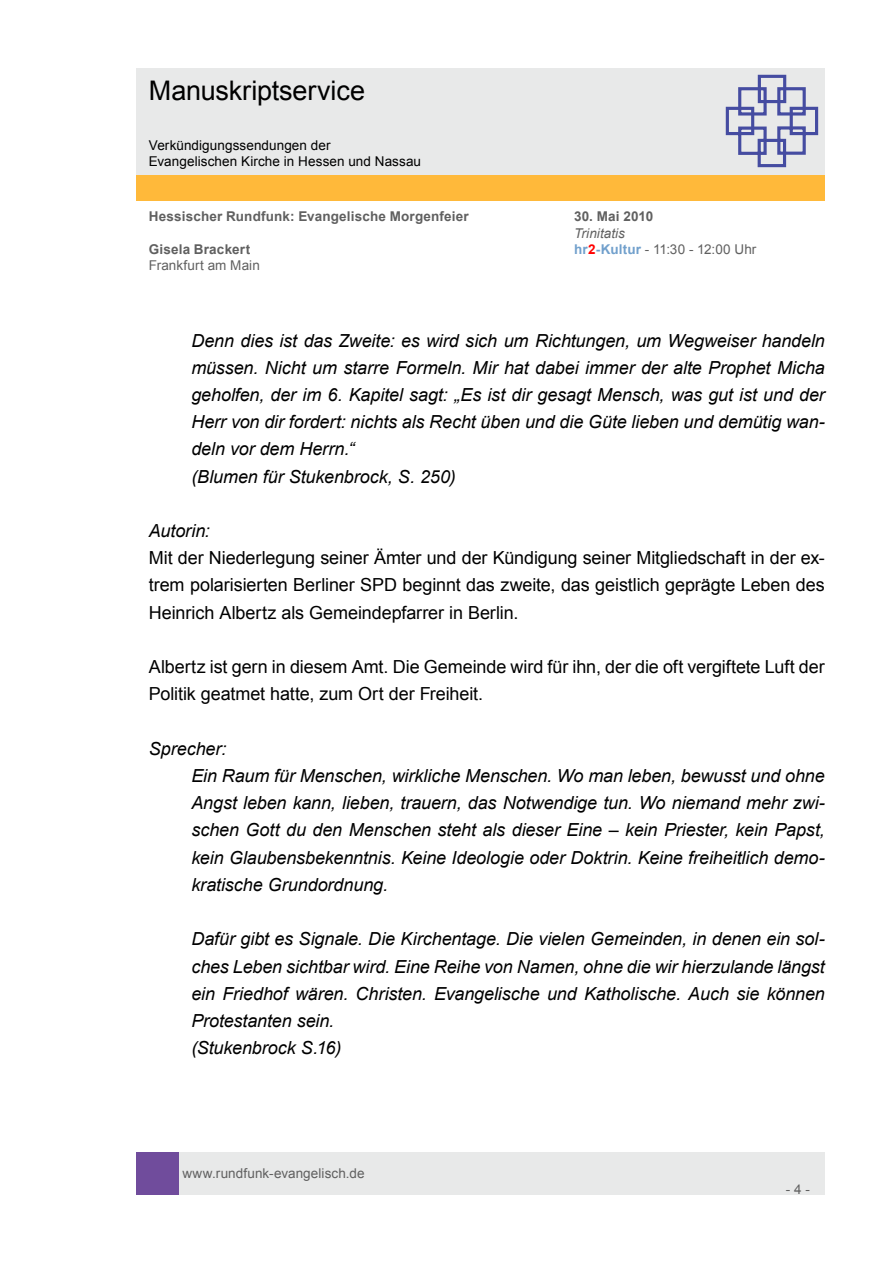
<style>
.page{position:relative;width:893px;height:1263px;background:#fff}
.page>*{position:absolute;margin:0;border:0;box-sizing:border-box;transform-origin:0 0}
.t1{font:27px "Arial";letter-spacing:-.005em;color:#000}
.t2{font:italic 18px/27.2px "Arial";letter-spacing:-.005em;color:#000}
.t3{font:18px/27.2px "Arial";letter-spacing:-.005em;color:#000;text-align:justify}
.t4{font:13.5px "Arial";letter-spacing:.005em;color:#606060}
.t5{font:700 13.5px "Arial";letter-spacing:.015em;color:#606060}
.t6{font:13.5px/16.2px "Arial";letter-spacing:.005em;color:#000}
.t7{font:italic 13.5px "Arial";letter-spacing:.005em;color:#606060}
.s1{font-weight:700;color:#71a0cc}
.s2{font-weight:700;color:#f00}
</style>
<div class="page">
<div style="left:179px;top:1152px;width:646px;height:43px;background:#e8e9e9"></div>
<div style="left:136px;top:1152px;width:43px;height:43px;background:#704c9c"></div>
<div style="left:136px;top:175px;width:689px;height:26px;background:#ffb93a"></div>
<div style="left:136px;top:68px;width:689px;height:106px;background:#e8e9e9"></div>
<svg style="left:725px;top:74px;width:94px;height:94px"></svg>
<h1 class="t1" style="left:149px;top:73px;width:218px">Manuskriptservice</h1>
<p class="t6" style="left:149px;top:137px;width:274px">Verkündigungssendungen der<br>Evangelischen Kirche in Hessen und Nassau</p>
<p class="t5" style="left:149px;top:208px;width:322px">Hessischer Rundfunk: Evangelische Morgenfeier</p>
<p class="t5" style="left:574px;top:208px;width:81px">30. Mai 2010</p>
<p class="t7" style="left:574px;top:224px;width:53px">Trinitatis</p>
<p class="t5" style="left:149px;top:240px;width:103px">Gisela Brackert</p>
<p class="t4" style="left:574px;top:240px;width:184px"><span class="s1">hr</span><span class="s2">2</span><span class="s1">-Kultur</span> - 11:30 - 12:00 Uhr</p>
<p class="t4" style="left:149px;top:256px;width:113px">Frankfurt am Main</p>
<p class="t2" style="left:191px;top:327px;width:635px">Denn dies ist das Zweite: es wird sich um Richtungen, um Wegweiser handeln müssen. Nicht um starre Formeln. Mir hat dabei immer der alte Prophet Micha geholfen, der im 6. Kapitel sagt: „Es ist dir gesagt Mensch, was gut ist und der Herr von dir fordert: nichts als Recht üben und die Güte lieben und demütig wan&shy;deln vor dem Herrn.“<br>(Blumen für Stukenbrock, S. 250)</p>
<p class="t2" style="left:149px;top:517px;width:62px">Autorin:</p>
<p class="t3" style="left:149px;top:544px;width:678px">Mit der Niederlegung seiner Ämter und der Kündigung seiner Mitgliedschaft in der ex&shy;trem polarisierten Berliner SPD beginnt das zweite, das geistlich geprägte Leben des Heinrich Albertz als Gemeindepfarrer in Berlin.</p>
<p class="t3" style="left:149px;top:653px;width:677px">Albertz ist gern in diesem Amt. Die Gemeinde wird für ihn, der die oft vergiftete Luft der<br>Politik geatmet hatte, zum Ort der Freiheit.</p>
<p class="t2" style="left:191px;top:735px;width:635px;text-indent:-43px">Sprecher:<br>Ein Raum für Menschen, wirkliche Menschen. Wo man leben, bewusst und ohne Angst leben kann, lieben, trauern, das Notwendige tun. Wo niemand mehr zwi&shy;schen Gott du den Menschen steht als dieser Eine – kein Priester, kein Papst, kein Glaubensbekenntnis. Keine Ideologie oder Doktrin. Keine freiheitlich demo&shy;kratische Grundordnung.</p>
<p class="t2" style="left:191px;top:926px;width:635px">Dafür gibt es Signale. Die Kirchentage. Die vielen Gemeinden, in denen ein sol&shy;ches Leben sichtbar wird. Eine Reihe von Namen, ohne die wir hierzulande längst ein Friedhof wären. Christen. Evangelische und Katholische. Auch sie können Protestanten sein.<br>(Stukenbrock S.16)</p>
<p class="t4" style="left:182px;top:1164px;width:184px">www.rundfunk-evangelisch.de</p>
<p class="t4" style="left:786px;top:1180px;width:26px">- 4 -</p>
</div>
